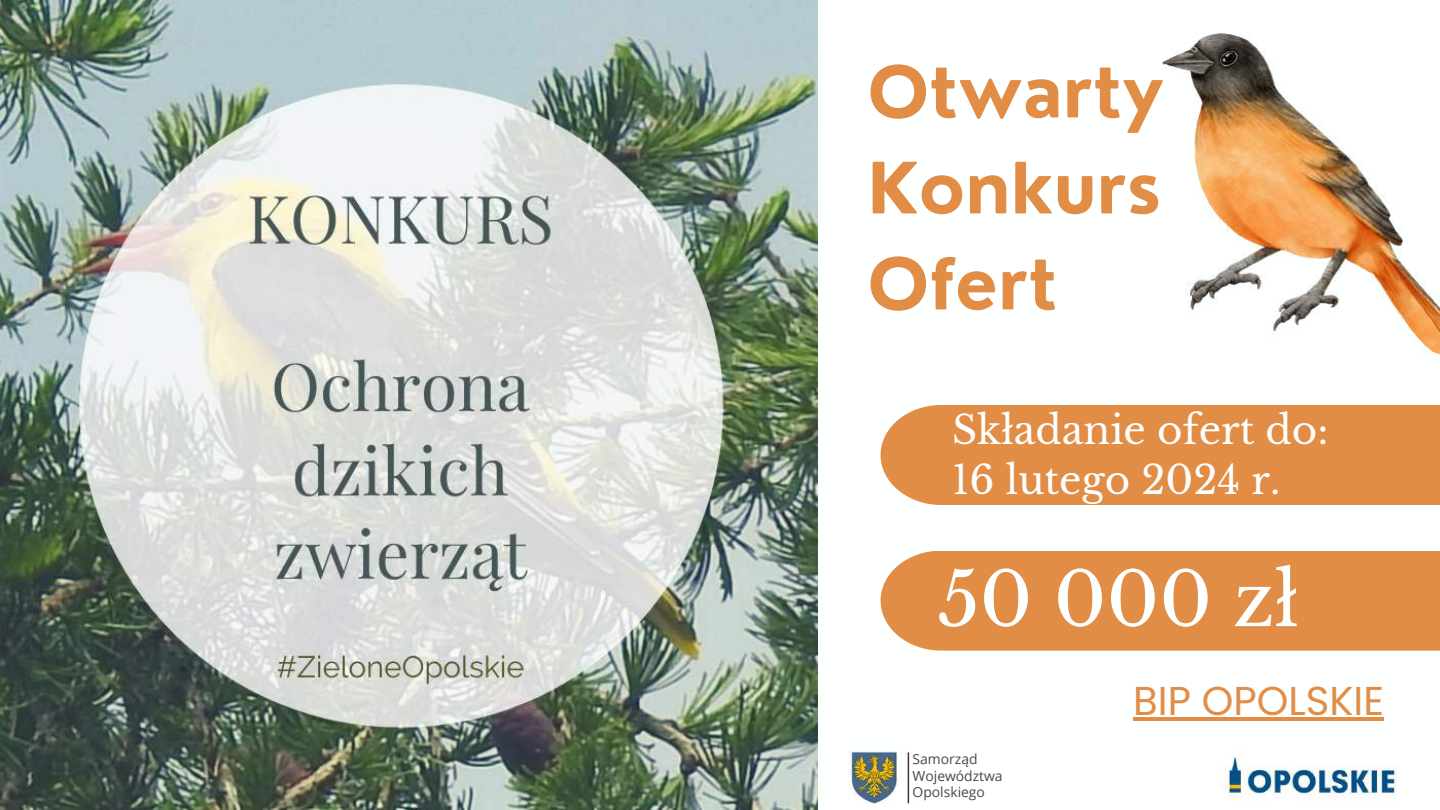
<style>
.page{position:relative;width:1440px;height:810px;background:#fff}
.page>*{position:absolute;margin:0;border:0;box-sizing:border-box;transform-origin:0 0}
.t1{font:74px "Libre Baskerville";color:#feffff}
.t2{font:700 69px/96px "Nourd";color:#e18d46;text-align:justify}
.t3{font:40.3px "Poppins";color:#e18d46}
.t4{font:39px/50.2px "Libre Baskerville";color:#feffff}
.t5{font:13.9px/16.8px "Open Sans";color:#484848}
</style>
<div class="page">
<img style="left:0;top:0;width:817px;height:810px">
<div style="left:881px;top:405px;width:559px;height:100px;background:#e18d46"></div>
<div style="left:881px;top:551px;width:559px;height:100px;background:#e18d46"></div>
<img style="left:1218px;top:751px;width:179px;height:48px">
<img style="left:1162px;top:33px;width:278px;height:321px">
<hr style="left:1133px;top:717px;width:251px;height:4px;background:#e18d46">
<img style="left:849px;top:751px;width:61px;height:53px">
<h2 class="t2" style="left:868px;top:44px;width:298px">Otwarty Konkurs Ofert</h2>
<p class="t4" style="left:952px;top:405px;width:378px">Składanie ofert do:<br>16 lutego 2024 r.</p>
<h1 class="t1" style="left:938px;top:554px;width:363px">50 000 zł</h1>
<p class="t5" style="left:913px;top:750px;width:92px">Samorząd<br>Województwa<br>Opolskiego</p>
<p class="t3" style="left:1133px;top:672px;width:252px">BIP OPOLSKIE</p>
</div>
